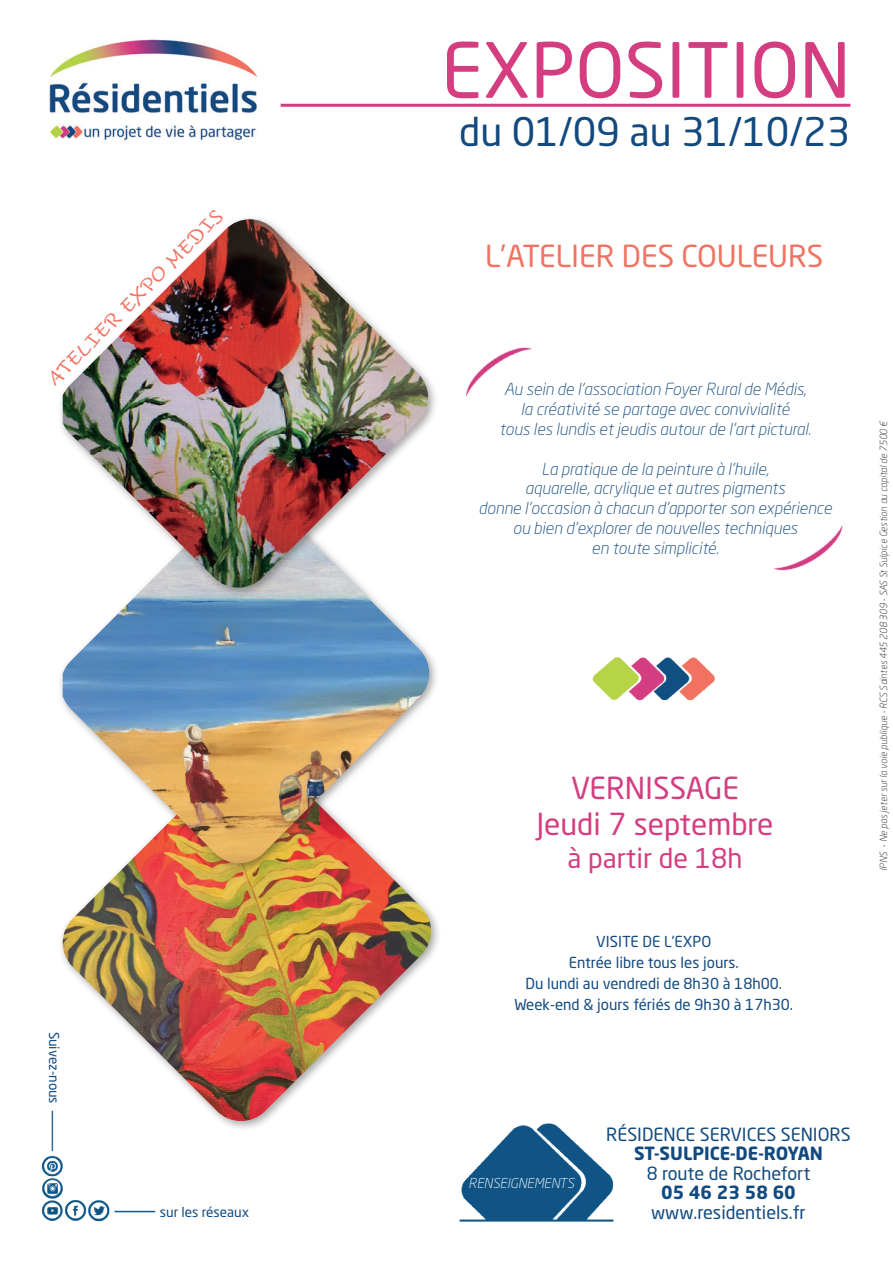
<style>
.page{position:relative;width:893px;height:1263px;background:#fff}
.page>*{position:absolute;margin:0;border:0;box-sizing:border-box;transform-origin:0 0}
.t1{font:75px "Neo Sans W1 G";color:#d43e81}
.t2{font:39px "Neo Sans W1 G";color:#124a7f}
.t3{font:30px/36px "Neo Sans W1 G";color:#d43e81;text-align:center}
.t4{font:30px "Neo Sans W1 G";color:#f27262}
.t5{font:27px "Neo Sans W1 G";color:#d43e81}
.t6{font:18px "Neo Sans W1 G";color:#124a7f}
.t7{font:700 18px "Neo Sans W1 G";color:#124a7f}
.t8{font:18px "Tornac";color:#f27262}
.t9{font:italic 300 16.5px/19.8px "Neo Sans W1 G";color:#124a7f;text-align:center}
.t10{font:15px/21px "Neo Sans W1 G";color:#124a7f;text-align:center}
.t11{font:13.5px "Neo Sans W1 G";color:#124a7f}
.t12{font:italic 300 13.5px "Neo Sans W1 G";color:#fff}
.t13{font:italic 300 9.75px "Neo Sans W1 G";letter-spacing:-.005em;color:#231f20}
</style>
<div class="page">
<img style="left:49px;top:39px;width:209px;height:102px">
<img style="left:61px;top:874px;width:373px;height:250px">
<div style="left:58px;top:523px;width:382px;height:351px;background:#231f20;opacity:.4"></div>
<img style="left:63px;top:598px;width:369px;height:268px">
<div style="left:58px;top:214px;width:381px;height:384px;background:#231f20;opacity:.4"></div>
<img style="left:63px;top:219px;width:368px;height:372px">
<hr style="left:281px;top:104px;width:569px;height:3px;background:#d43e81">
<img style="left:422px;top:1102px;width:192px;height:120px">
<img style="left:41px;top:1102px;width:147px;height:120px">
<img style="left:592px;top:657px;width:123px;height:44px">
<img style="left:774px;top:525px;width:69px;height:46px">
<img style="left:466px;top:347px;width:66px;height:50px">
<p class="t8" style="left:43px;top:373px;width:240px;rotate:-45deg">ATELIER EXPO MEDIS</p>
<p class="t11" style="left:62px;top:1031px;width:74px;rotate:90deg">Suivez-nous</p>
<p class="t11" style="left:160px;top:1204px;width:91px">sur les réseaux</p>
<h1 class="t1" style="left:441px;top:24px;width:411px">EXPOSITION</h1>
<h2 class="t2" style="left:459px;top:108px;width:393px">du 01/09 au 31/10/23</h2>
<h3 class="t4" style="left:485px;top:238px;width:340px">L’ATELIER DES COULEURS</h3>
<p class="t9" style="left:499px;top:379px;width:313px">Au sein de l’association Foyer Rural de Médis, la créativité se partage avec convivialité<br>tous les lundis et jeudis autour de l’art pictural.</p>
<p class="t9" style="left:478px;top:459px;width:355px">La pratique de la peinture à l’huile,<br>aquarelle, acrylique et autres pigments<br>donne l’occasion à chacun d’apporter son expérience ou bien d’explorer de nouvelles techniques<br>en toute simplicité.</p>
<h3 class="t3" style="left:536px;top:770px;width:238px">VERNISSAGE<br>Jeudi 7 septembre</h3>
<h3 class="t5" style="left:567px;top:841px;width:177px">à partir de 18h</h3>
<p class="t10" style="left:514px;top:931px;width:280px">VISITE DE L’EXPO<br>Entrée libre tous les jours.<br>Du lundi au vendredi de 8h30 à 18h00.<br>Week-end &amp; jours fériés de 9h30 à 17h30.</p>
<p class="t13" style="left:878px;top:871px;width:452px;rotate:-90deg">IPNS - Ne pas jeter sur la voie publique - RCS Saintes 445 208 309 - SAS St Sulpice Gestion au capital de 7500 €</p>
<p class="t12" style="left:469px;top:1174px;width:107px">RENSEIGNEMENTS</p>
<p class="t6" style="left:606px;top:1123px;width:246px">RÉSIDENCE SERVICES SENIORS</p>
<p class="t7" style="left:634px;top:1142px;width:190px">ST-SULPICE-DE-ROYAN</p>
<p class="t6" style="left:647px;top:1162px;width:165px">8 route de Rochefort</p>
<p class="t7" style="left:661px;top:1181px;width:136px">05 46 23 58 60</p>
<p class="t6" style="left:651px;top:1201px;width:156px">www.residentiels.fr</p>
</div>
